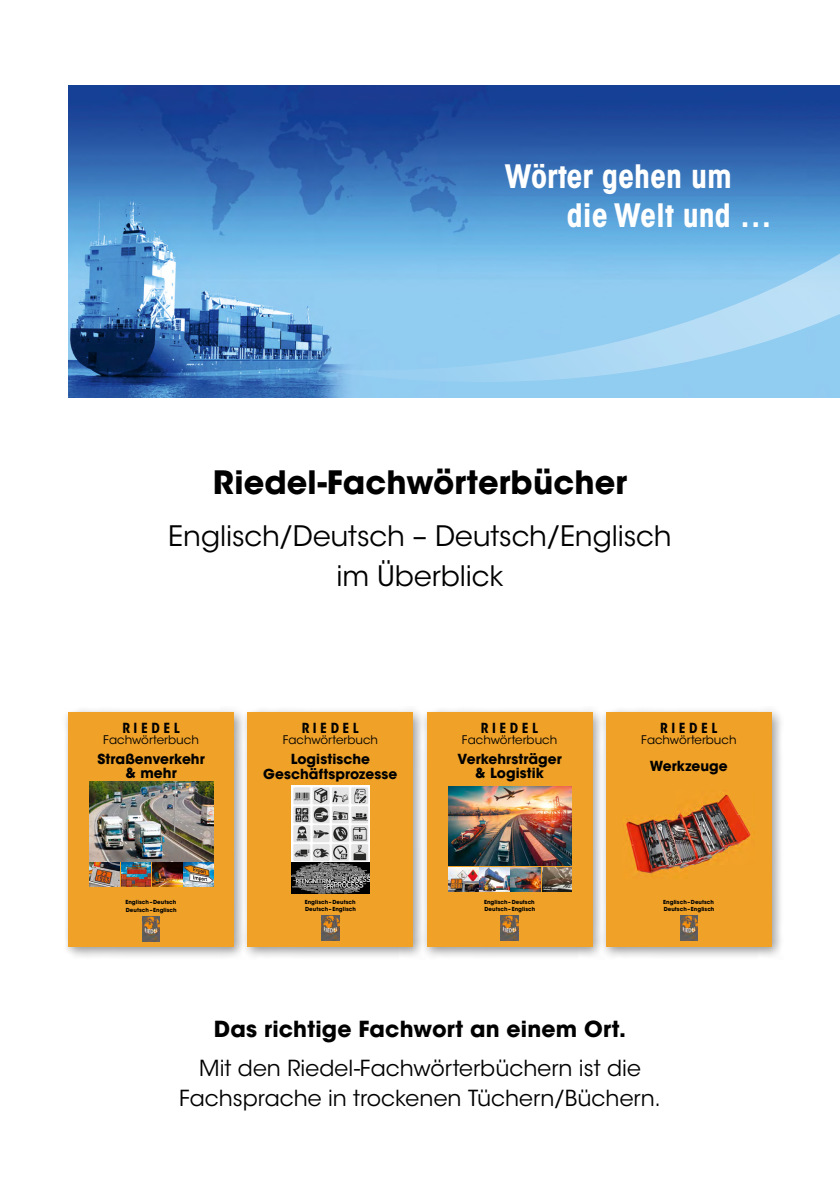
<style>
.page{position:relative;width:840px;height:1191px;background:#fff}
.page>*{position:absolute;margin:0;border:0;box-sizing:border-box;transform-origin:0 0}
.t1{font:700 condensed 32px "ITC Avant Garde Std";color:#fff}
.Vorwort_GS{font:700 32px "ITC Avant Garde Std";color:#000}
.Vorwort_GS-2{font:28px/40px "ITC Avant Garde Std";letter-spacing:-.005em;color:#000;text-align:center}
.Vorwort_GS-3{font:22px/30px "ITC Avant Garde Std";letter-spacing:.005em;color:#000;text-align:center}
.Vorwort_GS-4{font:700 22px "ITC Avant Garde Std";letter-spacing:.01em;color:#000}
.t2{font:700 13.8px/14.2px "ITC Avant Garde Std";letter-spacing:.005em;color:#000;text-align:center}
.t3{font:700 condensed 13.8px "ITC Avant Garde Std";letter-spacing:.255em;color:#000}
.t4{font:11.8px "ITC Avant Garde Std";letter-spacing:.005em;color:#000}
.t5{font:700 5.6px/7.4px "ITC Avant Garde Std";letter-spacing:.005em;color:#000}
</style>
<div class="page">
<img style="left:68px;top:85px;width:771px;height:312px">
<div style="left:599px;top:706px;width:184px;height:254px;background:#000;opacity:.4"></div>
<div style="left:606px;top:712px;width:165px;height:235px;background:#efa128"></div>
<img style="left:680px;top:916px;width:17px;height:24px">
<img style="left:626px;top:793px;width:125px;height:85px">
<div style="left:62px;top:706px;width:184px;height:254px;background:#000;opacity:.4"></div>
<div style="left:68px;top:712px;width:166px;height:235px;background:#efa128"></div>
<img style="left:142px;top:916px;width:18px;height:25px">
<img style="left:90px;top:782px;width:123px;height:104px">
<div style="left:241px;top:706px;width:184px;height:254px;background:#000;opacity:.4"></div>
<div style="left:247px;top:712px;width:166px;height:235px;background:#efa128"></div>
<img style="left:321px;top:916px;width:18px;height:24px">
<img style="left:291px;top:785px;width:78px;height:108px">
<div style="left:420px;top:706px;width:184px;height:254px;background:#000;opacity:.4"></div>
<div style="left:426px;top:712px;width:166px;height:235px;background:#efa128"></div>
<img style="left:500px;top:916px;width:18px;height:24px">
<img style="left:448px;top:787px;width:123px;height:104px">
<svg style="left:308px;top:117px;width:531px;height:281px;background:#6ca6d9"></svg>
<p class="t1" style="left:504px;top:156px;width:228px">Wörter gehen um</p>
<p class="t1" style="left:566px;top:194px;width:206px">die Welt und …</p>
<p class="Vorwort_GS" style="left:213px;top:462px;width:415px">Riedel-Fachwörterbücher</p>
<p class="Vorwort_GS-2" style="left:168px;top:516px;width:504px">Englisch/Deutsch – Deutsch/Englisch im Überblick</p>
<p class="t3" style="left:122px;top:719px;width:59px">RIEDEL</p>
<p class="t4" style="left:103px;top:733px;width:97px">Fachwörterbuch</p>
<p class="t2" style="left:97px;top:751px;width:109px">Straßenverkehr &amp; mehr</p>
<p class="t3" style="left:301px;top:719px;width:59px">RIEDEL</p>
<p class="t4" style="left:282px;top:733px;width:97px">Fachwörterbuch</p>
<p class="t2" style="left:263px;top:751px;width:135px;line-height:15px">Logistische<br>Geschäftsprozesse</p>
<p class="t3" style="left:480px;top:719px;width:59px">RIEDEL</p>
<p class="t4" style="left:461px;top:733px;width:97px">Fachwörterbuch</p>
<p class="t2" style="left:457px;top:751px;width:106px">Verkehrsträger &amp; Logistik</p>
<p class="t3" style="left:660px;top:719px;width:59px">RIEDEL</p>
<p class="t4" style="left:640px;top:733px;width:97px">Fachwörterbuch</p>
<p class="t2" style="left:649px;top:758px;width:79px">Werkzeuge</p>
<p class="t5" style="left:125px;top:898px;width:53px">Englisch–Deutsch<br>Deutsch–Englisch</p>
<p class="t5" style="left:304px;top:897px;width:53px">Englisch–Deutsch<br>Deutsch–Englisch</p>
<p class="t5" style="left:484px;top:897px;width:53px">Englisch–Deutsch<br>Deutsch–Englisch</p>
<p class="t5" style="left:663px;top:897px;width:53px">Englisch – Deutsch<br>Deutsch – Englisch</p>
<p class="Vorwort_GS-4" style="left:214px;top:1015px;width:413px">Das richtige Fachwort an einem Ort.</p>
<p class="Vorwort_GS-3" style="left:179px;top:1053px;width:483px">Mit den Riedel-Fachwörterbüchern ist die<br>Fachsprache in trockenen Tüchern/Büchern.</p>
</div>
